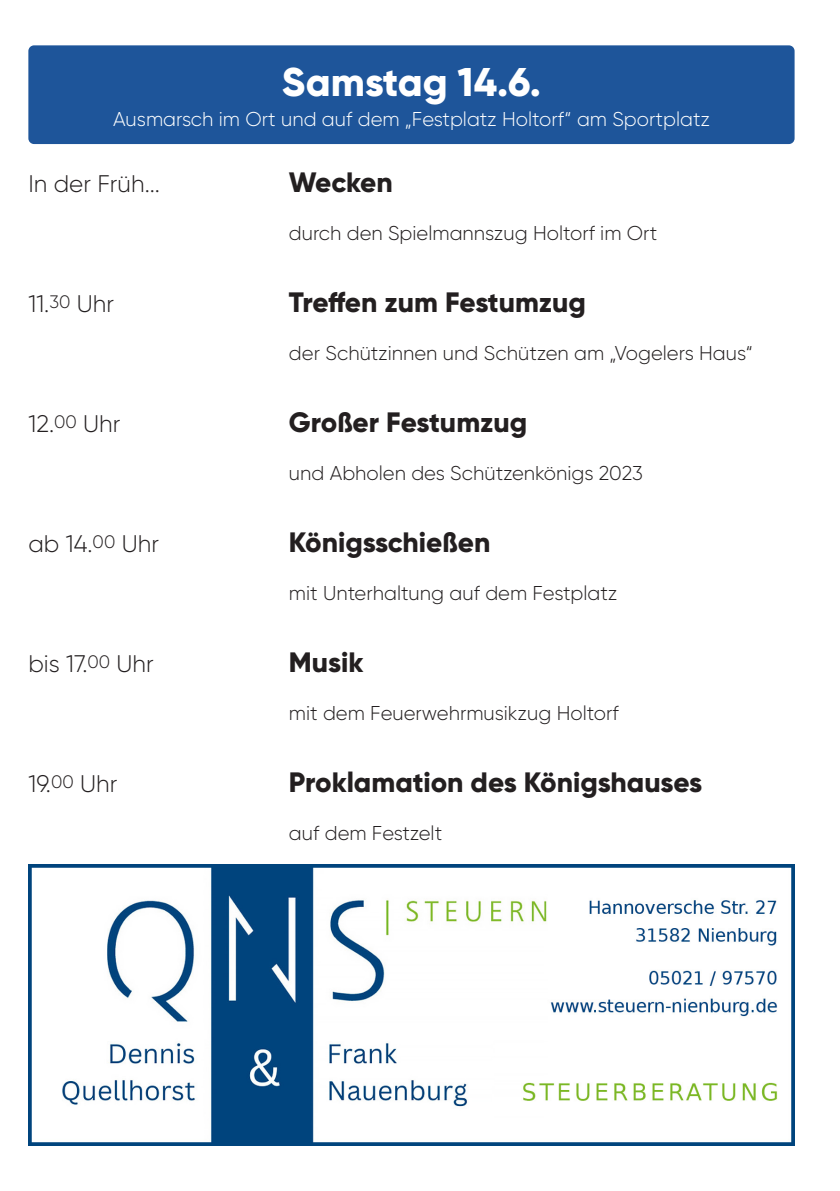
<style>
.page{position:relative;width:840px;height:1191px;background:#fff}
.page>*{position:absolute;margin:0;border:0;box-sizing:border-box;transform-origin:0 0}
.t1{font:800 40px "Gilroy";color:#fff}
.t2{font:800 28px "Gilroy";color:#231f20}
.t3{font:300 24px "Gilroy";color:#231f20}
.t4{font:300 20px "Gilroy";color:#231f20}
.t5{font:300 20px "Gilroy";color:#fff}
</style>
<div class="page">
<img style="left:28px;top:864px;width:766px;height:281px">
<div style="left:28px;top:45px;width:766px;height:99px;background:#1e559a;border-radius:6px"></div>
<h1 class="t1" style="left:282px;top:57px;width:260px">Samstag 14.6.</h1>
<p class="t5" style="left:113px;top:106px;width:598px">Ausmarsch im Ort und auf dem „Festplatz Holtorf“ am Sportplatz</p>
<p class="t3" style="left:28px;top:169px;width:133px">In der Früh...</p>
<h2 class="t2" style="left:289px;top:165px;width:105px">Wecken</h2>
<p class="t4" style="left:289px;top:221px;width:369px">durch den Spielmannszug Holtorf im Ort</p>
<p class="t3" style="left:28px;top:289px;width:87px">11.<sup>30</sup> Uhr</p>
<h2 class="t2" style="left:289px;top:285px;width:298px">Treffen zum Festumzug</h2>
<p class="t4" style="left:289px;top:341px;width:465px">der Schützinnen und Schützen am „Vogelers Haus“</p>
<p class="t3" style="left:28px;top:409px;width:93px">12.<sup>00</sup> Uhr</p>
<h2 class="t2" style="left:289px;top:405px;width:239px">Großer Festumzug</h2>
<p class="t4" style="left:289px;top:461px;width:355px">und Abholen des Schützenkönigs 2023</p>
<p class="t3" style="left:28px;top:529px;width:132px">ab 14.<sup>00</sup> Uhr</p>
<h2 class="t2" style="left:289px;top:525px;width:203px">Königsschießen</h2>
<p class="t4" style="left:289px;top:581px;width:330px">mit Unterhaltung auf dem Festplatz</p>
<p class="t3" style="left:28px;top:649px;width:127px">bis 17.<sup>00</sup> Uhr</p>
<h2 class="t2" style="left:289px;top:645px;width:76px">Musik</h2>
<p class="t4" style="left:289px;top:701px;width:331px">mit dem Feuerwehrmusikzug Holtorf</p>
<p class="t3" style="left:28px;top:769px;width:90px">19.<sup>00</sup> Uhr</p>
<h2 class="t2" style="left:289px;top:765px;width:414px">Proklamation des Königshauses</h2>
<p class="t4" style="left:289px;top:821px;width:155px">auf dem Festzelt</p>
</div>
